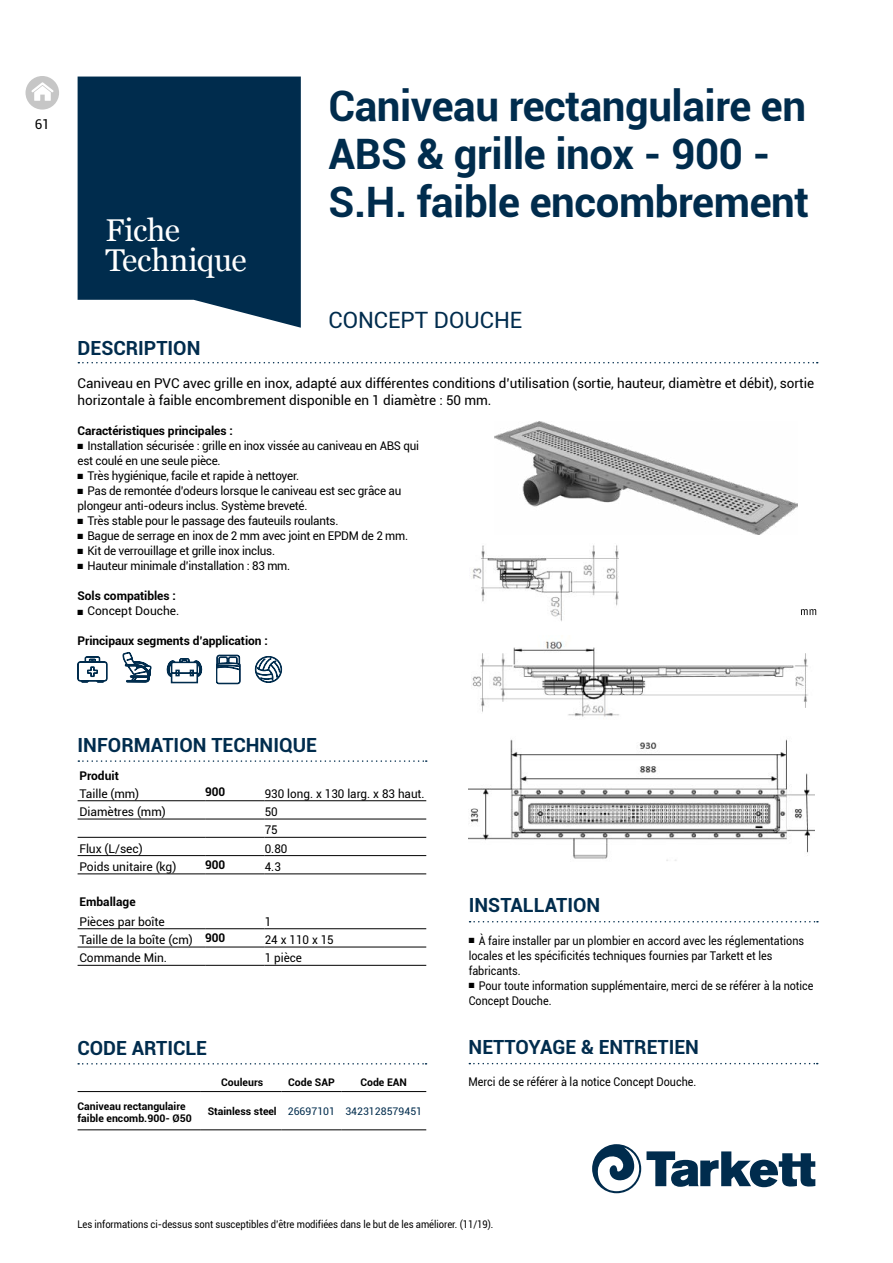
<style>
.page{position:relative;width:893px;height:1263px;background:#fff}
.page>*{position:absolute;margin:0;border:0;box-sizing:border-box;transform-origin:0 0}
.t1{font:700 42px/48px "Roboto";letter-spacing:-.01em;color:#002c4d}
.t2{font:31.5px/30px "Georgia";letter-spacing:-.01em;color:#fff}
.t3{font:22.5px "Roboto";color:#002c4d}
.t4{font:700 19.5px "Roboto";color:#002c4d}
.t5{font:13.5px/16.5px "Roboto";letter-spacing:-.005em;color:#000}
.t6{font:12px/15px "Roboto";letter-spacing:-.015em;color:#000}
.t7{font:12px/15px "Roboto";letter-spacing:-.015em;color:#000;scale:.9 1}
.t8{font:700 12px "Roboto";letter-spacing:-.005em;color:#000}
.t9{font:10.5px "Roboto";letter-spacing:-.005em;color:#000;scale:.9 1}
.t10{font:700 10.5px/12px "Roboto";color:#000}
.t11{font:10.5px "Roboto";color:#002c4d}
.s1{font-weight:700}
.s2{font-weight:700;color:#000}
</style>
<div class="page">
<svg style="left:592px;top:1144px;width:223px;height:49px"></svg>
<svg style="left:78px;top:362px;width:740px;height:1px"></svg>
<svg style="left:78px;top:77px;width:223px;height:251px;background:#153e5c"></svg>
<svg style="left:77px;top:656px;width:30px;height:26px"></svg>
<svg style="left:166px;top:658px;width:36px;height:25px"></svg>
<svg style="left:122px;top:652px;width:29px;height:30px"></svg>
<svg style="left:216px;top:655px;width:24px;height:29px"></svg>
<svg style="left:255px;top:656px;width:27px;height:27px"></svg>
<svg style="left:801px;top:609px;width:15px;height:6px"></svg>
<svg style="left:78px;top:760px;width:349px;height:2px"></svg>
<svg style="left:470px;top:921px;width:348px;height:1px"></svg>
<svg style="left:469px;top:1063px;width:349px;height:1px"></svg>
<svg style="left:78px;top:1063px;width:348px;height:1px"></svg>
<hr style="left:78px;top:800px;width:127px;height:1px;background:#000">
<hr style="left:205px;top:800px;width:60px;height:1px;background:#000">
<hr style="left:265px;top:800px;width:161px;height:1px;background:#000">
<hr style="left:78px;top:819px;width:127px;height:1px;background:#000">
<hr style="left:205px;top:819px;width:60px;height:1px;background:#000">
<hr style="left:265px;top:819px;width:161px;height:1px;background:#000">
<hr style="left:78px;top:837px;width:127px;height:1px;background:#000">
<hr style="left:205px;top:837px;width:60px;height:1px;background:#000">
<hr style="left:265px;top:837px;width:161px;height:1px;background:#000">
<hr style="left:78px;top:855px;width:127px;height:1px;background:#000">
<hr style="left:205px;top:855px;width:60px;height:1px;background:#000">
<hr style="left:265px;top:855px;width:161px;height:1px;background:#000">
<hr style="left:78px;top:874px;width:127px;height:1px;background:#000">
<hr style="left:205px;top:874px;width:60px;height:1px;background:#000">
<hr style="left:265px;top:874px;width:161px;height:1px;background:#000">
<hr style="left:205px;top:928px;width:60px;height:1px;background:#000">
<hr style="left:265px;top:928px;width:161px;height:1px;background:#000">
<hr style="left:205px;top:947px;width:60px;height:1px;background:#000">
<hr style="left:265px;top:947px;width:161px;height:1px;background:#000">
<hr style="left:205px;top:965px;width:60px;height:1px;background:#000">
<hr style="left:265px;top:965px;width:161px;height:1px;background:#000">
<hr style="left:78px;top:928px;width:127px;height:1px;background:#000">
<hr style="left:78px;top:947px;width:127px;height:1px;background:#000">
<hr style="left:78px;top:965px;width:127px;height:1px;background:#000">
<hr style="left:78px;top:1091px;width:123px;height:1px;background:#000">
<hr style="left:201px;top:1091px;width:81px;height:1px;background:#000">
<hr style="left:282px;top:1091px;width:59px;height:1px;background:#000">
<hr style="left:341px;top:1091px;width:85px;height:1px;background:#000">
<hr style="left:78px;top:1129px;width:123px;height:1px;background:#000">
<hr style="left:201px;top:1129px;width:81px;height:1px;background:#000">
<hr style="left:282px;top:1129px;width:59px;height:1px;background:#000">
<hr style="left:341px;top:1129px;width:85px;height:1px;background:#000">
<img style="left:472px;top:545px;width:147px;height:77px">
<img style="left:472px;top:641px;width:336px;height:76px">
<img style="left:468px;top:739px;width:346px;height:122px">
<img style="left:494px;top:421px;width:303px;height:114px">
<svg style="left:26px;top:76px;width:33px;height:34px"></svg>
<p class="t5" style="left:35px;top:115px;width:17px">61</p>
<h2 class="t2" style="left:105px;top:214px;width:143px">Fiche<br>Technique</h2>
<h3 class="t4" style="left:78px;top:334px;width:124px">DESCRIPTION</h3>
<h1 class="t1" style="left:328px;top:80px;width:482px">Caniveau rectangulaire en<br>ABS &amp; grille inox - 900 -<br>S.H. faible encombrement</h1>
<h3 class="t3" style="left:328px;top:304px;width:195px">CONCEPT DOUCHE</h3>
<p class="t5" style="left:78px;top:375px;width:738px">Caniveau en PVC avec grille en inox, adapté aux différentes conditions d’utilisation (sortie, hauteur, diamètre et débit), sortie horizontale à faible encombrement disponible en 1 diamètre : 50 mm.</p>
<p class="t8" style="left:78px;top:422px;width:157px">Caractéristiques principales :</p>
<p class="t6" style="left:78px;top:438px;width:343px">■ Installation sécurisée : grille en inox vissée au caniveau en ABS qui est coulé en une seule pièce.</p>
<p class="t6" style="left:78px;top:468px;width:223px">■ Très hygiénique, facile et rapide à nettoyer.</p>
<p class="t6" style="left:78px;top:483px;width:325px">■ Pas de remontée d’odeurs lorsque le caniveau est sec grâce au plongeur anti-odeurs inclus. Système breveté.</p>
<p class="t6" style="left:78px;top:513px;width:262px">■ Très stable pour le passage des fauteuils roulants.</p>
<p class="t6" style="left:78px;top:528px;width:332px">■ Bague de serrage en inox de 2 mm avec joint en EPDM de 2 mm.</p>
<p class="t6" style="left:78px;top:543px;width:199px">■ Kit de verrouillage et grille inox inclus.</p>
<p class="t6" style="left:78px;top:558px;width:214px">■ Hauteur minimale d’installation : 83 mm.</p>
<p class="t8" style="left:78px;top:587px;width:100px">Sols compatibles :</p>
<p class="t6" style="left:78px;top:603px;width:103px">■ Concept Douche.</p>
<p class="t8" style="left:78px;top:632px;width:192px">Principaux segments d’application :</p>
<h3 class="t4" style="left:78px;top:731px;width:241px">INFORMATION TECHNIQUE</h3>
<p class="t8" style="left:79px;top:767px;width:41px">Produit</p>
<p class="t6" style="left:79px;top:785px;width:61px">Taille (mm)</p>
<p class="t8" style="left:205px;top:783px;width:22px">900</p>
<p class="t6" style="left:265px;top:785px;width:161px">930 long. x 130 larg. x 83 haut.</p>
<p class="t6" style="left:79px;top:804px;width:88px">Diamètres (mm)</p>
<p class="t6" style="left:265px;top:802px;width:15px;line-height:18.3px">50<br>75</p>
<p class="t6" style="left:79px;top:840px;width:65px">Flux (L/sec)</p>
<p class="t6" style="left:265px;top:840px;width:24px">0.80</p>
<p class="t6" style="left:79px;top:859px;width:98px">Poids unitaire (kg)</p>
<p class="t8" style="left:205px;top:856px;width:22px">900</p>
<p class="t6" style="left:265px;top:859px;width:18px">4.3</p>
<p class="t8" style="left:79px;top:893px;width:58px">Emballage</p>
<p class="t6" style="left:79px;top:913px;width:87px">Pièces par boîte</p>
<p class="t6" style="left:265px;top:913px;width:8px">1</p>
<p class="t6" style="left:79px;top:932px;width:147px">Taille de la boîte (cm) <span class="s1">900</span></p>
<p class="t6" style="left:265px;top:932px;width:71px">24 x 110 x 15</p>
<p class="t6" style="left:79px;top:950px;width:89px">Commande Min.</p>
<p class="t6" style="left:265px;top:950px;width:39px">1 pièce</p>
<h3 class="t4" style="left:77px;top:1034px;width:131px">CODE ARTICLE</h3>
<p class="t10" style="left:221px;top:1076px;width:43px">Couleurs</p>
<p class="t10" style="left:288px;top:1076px;width:48px">Code SAP</p>
<p class="t10" style="left:360px;top:1076px;width:48px">Code EAN</p>
<p class="t10" style="left:78px;top:1100px;width:116px">Caniveau rectangulaire faible encomb.900- Ø50</p>
<p class="t11" style="left:208px;top:1103px;width:216px"><span class="s2">Stainless steel</span> 26697101 3423128579451</p>
<h3 class="t4" style="left:469px;top:892px;width:133px">INSTALLATION</h3>
<p class="t7" style="left:469px;top:932px;width:374px">■ À faire installer par un plombier en accord avec les réglementations locales et les spécificités techniques fournies par Tarkett et les fabricants.</p>
<p class="t7" style="left:469px;top:977px;width:385px">■ Pour toute information supplémentaire, merci de se référer à la notice<br>Concept Douche.</p>
<h3 class="t4" style="left:469px;top:1034px;width:232px">NETTOYAGE &amp; ENTRETIEN</h3>
<p class="t7" style="left:469px;top:1074px;width:255px">Merci de se référer à la notice Concept Douche.</p>
<p class="t9" style="left:77px;top:1217px;width:464px">Les informations ci-dessus sont susceptibles d’être modifiées dans le but de les améliorer. (11/19).</p>
</div>
